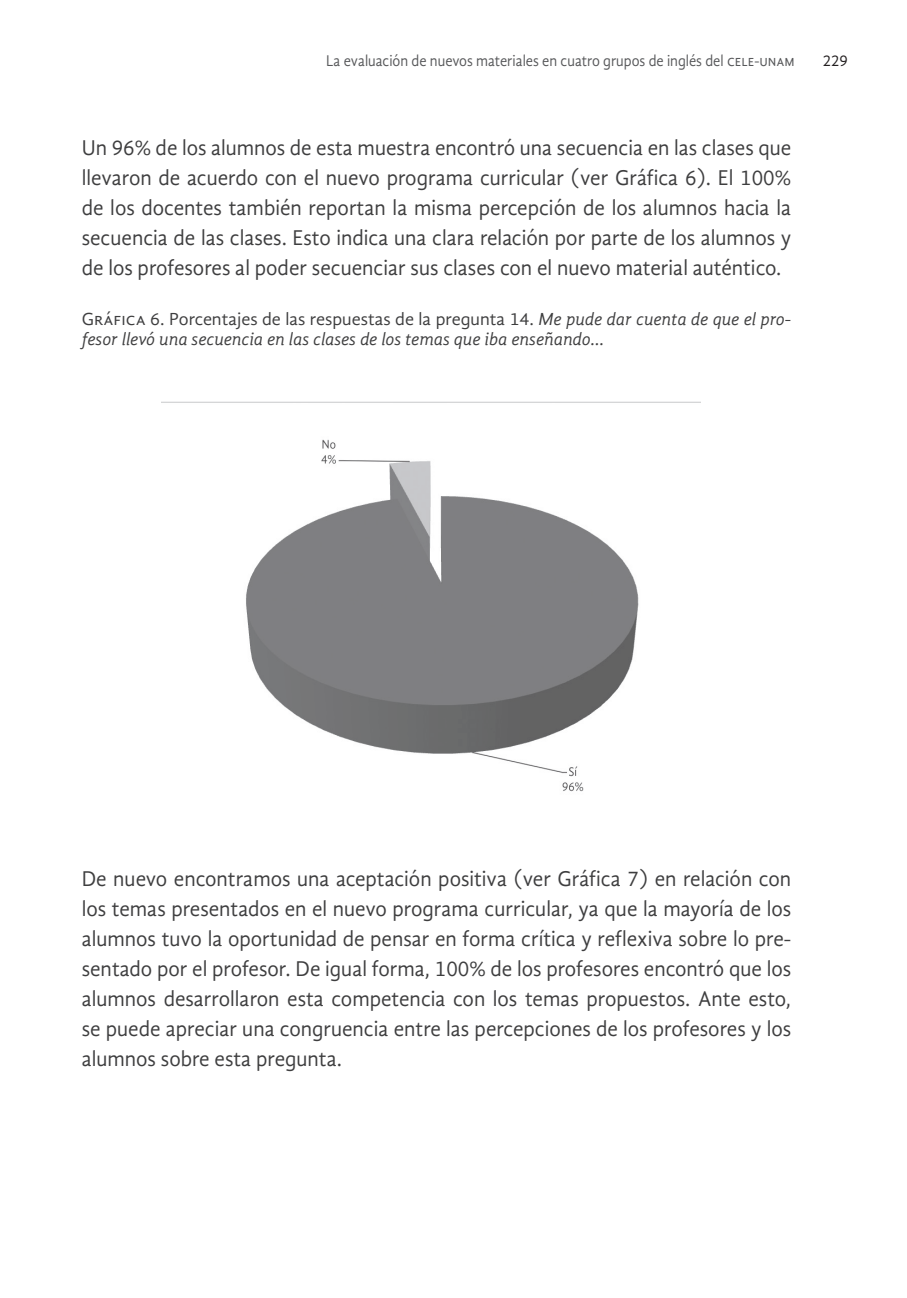
<style>
.page{position:relative;width:907px;height:1298px;background:#fff}
.page>*{position:absolute;margin:0;border:0;box-sizing:border-box;transform-origin:0 0}
._05_Nota_a_pie{font:22px/30px "Gandhi Sans";color:#3e3e3f;text-align:justify;scale:.95 1}
._01_TEXTO{font:22px/30px "Gandhi Sans";color:#3e3e3f;text-align:justify;scale:.95 1}
._05_Nota_a_pie-2{font:italic 18px/20px "Gandhi Sans";color:#3e3e3f}
.t1{font:16px "Gandhi Sans";color:#57585a;scale:.9 1}
.t2{font:16px "Gandhi Sans";color:#231f20;scale:.95 1}
.s1{font-style:normal}
</style>
<div class="page">
<img style="left:161px;top:401px;width:539px;height:391px">
<p class="t1" style="left:326px;top:52px;width:522px">La evaluación de nuevos materiales en cuatro grupos de inglés del cele-unam</p>
<p class="t2" style="left:822px;top:52px;width:28px">229</p>
<p class="_01_TEXTO" style="left:82px;top:133px;width:748px">Un 96% de los alumnos de esta muestra encontró una secuencia en las clases que llevaron de acuerdo con el nuevo programa curricular (ver Gráfica 6). El 100% de los docentes también reportan la misma percepción de los alumnos hacia la secuencia de las clases. Esto indica una clara relación por parte de los alumnos y de los profesores al poder secuenciar sus clases con el nuevo material auténtico.</p>
<p class="_05_Nota_a_pie-2" style="left:82px;top:309px;width:710px"><span class="s1">Gráfica 6. Porcentajes de las respuestas de la pregunta 14.</span> Me pude dar cuenta de que el pro&shy;fesor llevó una secuencia en las clases de los temas que iba enseñando…</p>
<p class="_05_Nota_a_pie" style="left:82px;top:863px;width:748px">De nuevo encontramos una aceptación positiva (ver Gráfica 7) en relación con los temas presentados en el nuevo programa curricular, ya que la mayoría de los alumnos tuvo la oportunidad de pensar en forma crítica y reflexiva sobre lo pre&shy;sentado por el profesor. De igual forma, 100% de los profesores encontró que los alumnos desarrollaron esta competencia con los temas propuestos. Ante esto, se puede apreciar una congruencia entre las percepciones de los profesores y los alumnos sobre esta pregunta.</p>
</div>
